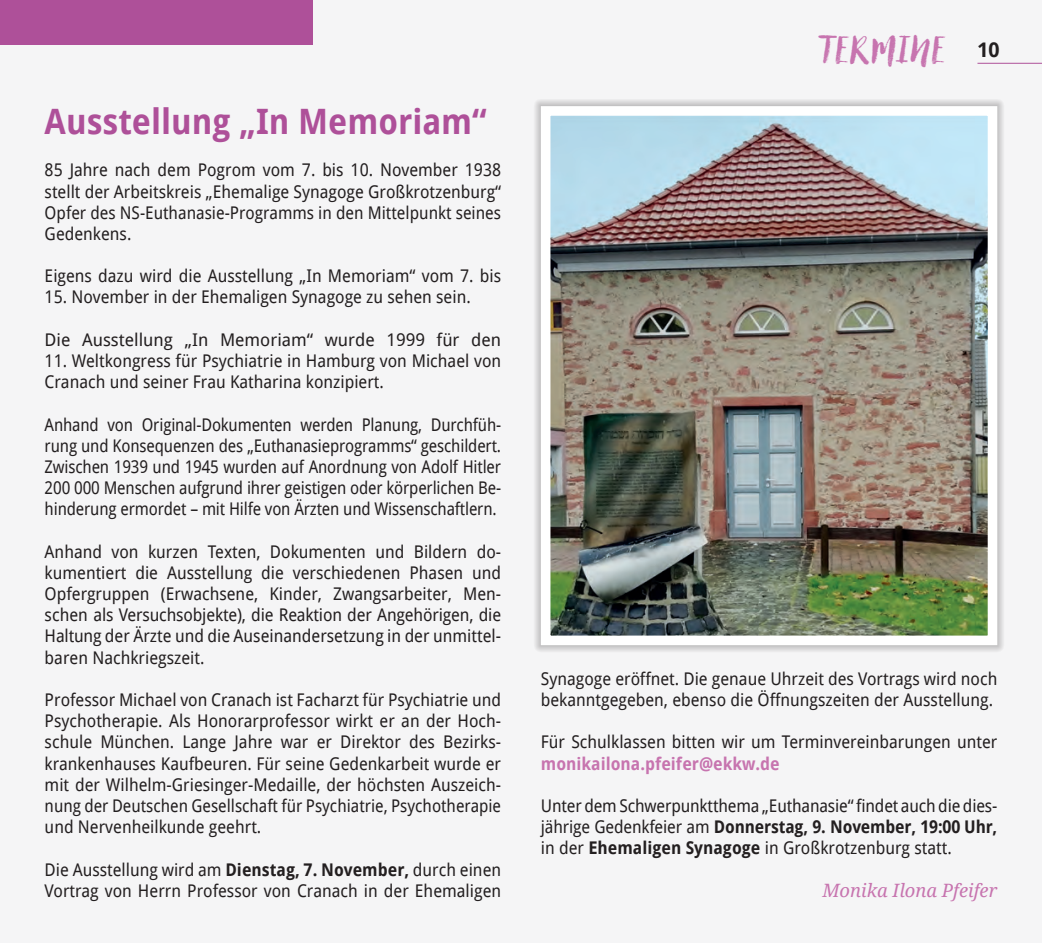
<style>
.page{position:relative;width:1042px;height:943px;background:#f5f5f6}
.page>*{position:absolute;margin:0;border:0;box-sizing:border-box;transform-origin:0 0}
.t1{font:36.75px "Canvas Script";color:#c774af}
.t2{font:700 35px "Droid Sans";color:#ae5099;scale:.94 1}
.t3{font:italic 18.38px "Droid Serif";color:#c774af}
.t4{font:17.5px/21.2px "Droid Sans";color:#231f20;text-align:justify;scale:.94 1}
.t5{font:17.5px/21.2px "Droid Sans";color:#231f20;text-align:justify;scale:.9 1}
.t6{font:17.5px/21.2px "Droid Sans";color:#231f20;text-align:justify;scale:.93 1}
.t7{font:17.5px "Droid Sans";color:#231f20}
.t8{font:700 17.5px "Droid Sans";color:#c774af;scale:.94 1}
.s1{font-weight:700}
.s2{font-family:"Droid Sans";font-weight:700;font-size:20.12px;color:#231f20}
</style>
<div class="page">
<hr style="left:977px;top:63px;width:65px;height:1px;background:#ae5099">
<div style="left:0;top:0;width:313px;height:45px;background:#ae5099"></div>
<div style="left:533px;top:99px;width:471px;height:553px;background:#231f20;opacity:.5"></div>
<img style="left:552px;top:117px;width:434px;height:517px">
<div style="left:541px;top:106px;width:456px;height:539px;border:10px solid #fff"></div>
<h2 class="t2" style="left:45px;top:97px;width:472px">Ausstellung „In Memoriam“</h2>
<p class="t4" style="left:45px;top:159px;width:487px">85 Jahre nach dem Pogrom vom 7. bis 10. November 1938 stellt der Arbeitskreis „Ehemalige Synagoge Großkrotzenburg“ Opfer des NS-Euthanasie-Programms in den Mittelpunkt seines Gedenkens.</p>
<p class="t4" style="left:45px;top:265px;width:487px">Eigens dazu wird die Ausstellung „In Memoriam“ vom 7. bis</p>
<p class="t4" style="left:45px;top:286px;width:455px">15. November in der Ehemaligen Synagoge zu sehen sein.</p>
<p class="t7" style="left:45px;top:327px;width:458px">Die Ausstellung „In Memoriam“ wurde 1999 für den</p>
<p class="t4" style="left:45px;top:349px;width:487px">11. Weltkongress für Psychiatrie in Hamburg von Michael von<br>Cranach und seiner Frau Katharina konzipiert.</p>
<p class="t5" style="left:45px;top:413px;width:509px">Anhand von Original-Dokumenten werden Planung, Durchfüh&shy;rung und Konsequenzen des „Euthanasieprogramms“ geschildert.<br>Zwischen 1939 und 1945 wurden auf Anordnung von Adolf Hitler 200 000 Menschen aufgrund ihrer geistigen oder körperlichen Be&shy;hinderung ermordet – mit Hilfe von Ärzten und Wissenschaftlern.</p>
<p class="t4" style="left:45px;top:540px;width:487px">Anhand von kurzen Texten, Dokumenten und Bildern do&shy;kumentiert die Ausstellung die verschiedenen Phasen und Opfergruppen (Erwachsene, Kinder, Zwangsarbeiter, Men&shy;schen als Versuchsobjekte), die Reaktion der Angehörigen, die Haltung der Ärzte und die Auseinandersetzung in der unmittel&shy;baren Nachkriegszeit.</p>
<p class="t4" style="left:45px;top:688px;width:487px">Professor Michael von Cranach ist Facharzt für Psychiatrie und Psychotherapie. Als Honorarprofessor wirkt er an der Hoch&shy;schule München. Lange Jahre war er Direktor des Bezirks&shy;krankenhauses Kaufbeuren. Für seine Gedenkarbeit wurde er mit der Wilhelm-Griesinger-Medaille, der höchsten Auszeich&shy;nung der Deutschen Gesellschaft für Psychiatrie, Psychotherapie und Nervenheilkunde geehrt.</p>
<p class="t4" style="left:45px;top:858px;width:487px">Die Ausstellung wird am <span class="s1">Dienstag, 7. November,</span> durch einen<br>Vortrag von Herrn Professor von Cranach in der Ehemaligen</p>
<h1 class="t1" style="left:819px;top:26px;width:182px">TERMINE <span class="s2">10</span></h1>
<p class="t4" style="left:541px;top:667px;width:487px">Synagoge eröffnet. Die genaue Uhrzeit des Vortrags wird noch bekanntgegeben, ebenso die Öffnungszeiten der Ausstellung.</p>
<p class="t4" style="left:541px;top:731px;width:487px">Für Schulklassen bitten wir um Terminvereinbarungen unter</p>
<p class="t8" style="left:541px;top:750px;width:256px">monikailona.pfeifer@ekkw.de</p>
<p class="t6" style="left:541px;top:794px;width:492px">Unter dem Schwerpunktthema „Euthanasie“ findet auch die dies&shy;jährige Gedenkfeier am <span class="s1">Donnerstag, 9. November, 19:00 Uhr, </span>in der <span class="s1">Ehemaligen Synagoge</span> in Großkrotzenburg statt.</p>
<p class="t3" style="left:822px;top:877px;width:176px">Monika Ilona Pfeifer</p>
</div>
